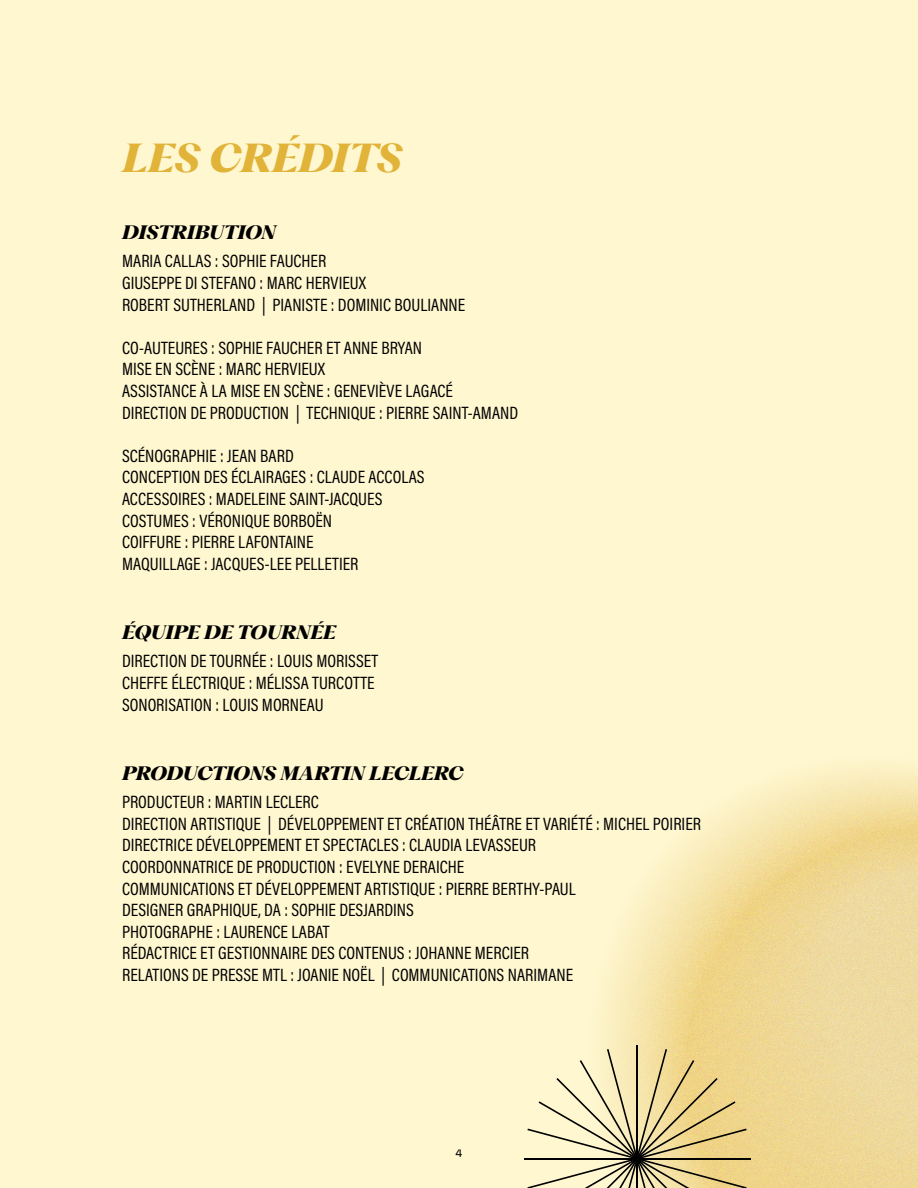
<style>
.page{position:relative;width:918px;height:1188px;background:#fff7d0}
.page>*{position:absolute;margin:0;border:0;box-sizing:border-box;transform-origin:0 0}
.t1{font:italic 800 37.5px "PP Fragment Serif";color:#e1b339}
.t2{font:18px/21.6px "Acumin Variable Concept";color:#000}
.t3{font:italic 800 18px "PP Fragment Serif";letter-spacing:-.01em;color:#000}
.t4{font:700 9px "Amberes Grotesk";color:#000}
</style>
<div class="page">
<img style="left:604px;top:767px;width:314px;height:421px">
<hr style="left:636px;top:1045px;width:2px;height:143px;background:#000">
<hr style="left:524px;top:1158px;width:226px;height:2px;background:#000">
<svg style="left:527px;top:1049px;width:220px;height:139px"></svg>
<h1 class="t1" style="left:122px;top:134px;width:281px">LES CRÉDITS</h1>
<p class="t3" style="left:122px;top:221px;width:155px">DISTRIBUTION</p>
<p class="t2" style="left:122px;top:250px;width:345px">MARIA CALLAS : SOPHIE FAUCHER<br>GIUSEPPE DI STEFANO : MARC HERVIEUX<br>ROBERT SUTHERLAND | PIANISTE : DOMINIC BOULIANNE</p>
<p class="t2" style="left:122px;top:336px;width:398px">CO-AUTEURES : SOPHIE FAUCHER ET ANNE BRYAN<br>MISE EN SCÈNE : MARC HERVIEUX<br>ASSISTANCE À LA MISE EN SCÈNE : GENEVIÈVE LAGACÉ DIRECTION DE PRODUCTION | TECHNIQUE : PIERRE SAINT-AMAND</p>
<p class="t2" style="left:122px;top:444px;width:304px">SCÉNOGRAPHIE : JEAN BARD<br>CONCEPTION DES ÉCLAIRAGES : CLAUDE ACCOLAS ACCESSOIRES : MADELEINE SAINT-JACQUES COSTUMES : VÉRONIQUE BORBOËN<br>COIFFURE : PIERRE LAFONTAINE<br>MAQUILLAGE : JACQUES-LEE PELLETIER</p>
<p class="t3" style="left:122px;top:621px;width:215px">ÉQUIPE DE TOURNÉE</p>
<p class="t2" style="left:122px;top:650px;width:258px">DIRECTION DE TOURNÉE : LOUIS MORISSET<br>CHEFFE ÉLECTRIQUE : MÉLISSA TURCOTTE<br>SONORISATION : LOUIS MORNEAU</p>
<p class="t3" style="left:122px;top:762px;width:343px">PRODUCTIONS MARTIN LECLERC</p>
<p class="t2" style="left:122px;top:790px;width:580px">PRODUCTEUR : MARTIN LECLERC<br>DIRECTION ARTISTIQUE | DÉVELOPPEMENT ET CRÉATION THÉÂTRE ET VARIÉTÉ : MICHEL POIRIER DIRECTRICE DÉVELOPPEMENT ET SPECTACLES : CLAUDIA LEVASSEUR<br>COORDONNATRICE DE PRODUCTION : EVELYNE DERAICHE<br>COMMUNICATIONS ET DÉVELOPPEMENT ARTISTIQUE : PIERRE BERTHY-PAUL<br>DESIGNER GRAPHIQUE, DA : SOPHIE DESJARDINS<br>PHOTOGRAPHE : LAURENCE LABAT<br>RÉDACTRICE ET GESTIONNAIRE DES CONTENUS : JOHANNE MERCIER<br>RELATIONS DE PRESSE MTL : JOANIE NOËL | COMMUNICATIONS NARIMANE</p>
<p class="t4" style="left:456px;top:1147px;width:8px">4</p>
</div>
